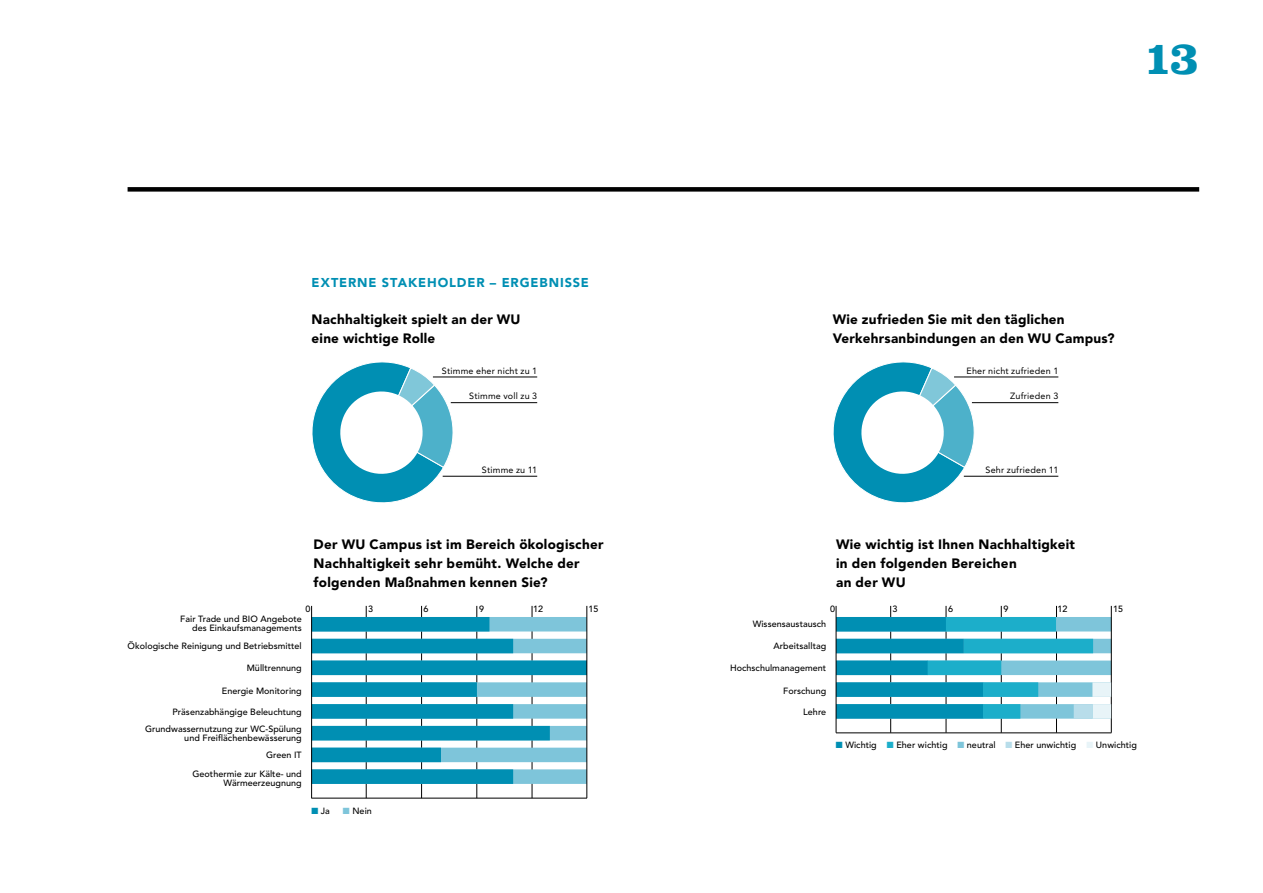
<style>
.page{position:relative;width:1263px;height:893px;background:#fff}
.page>*{position:absolute;margin:0;border:0;box-sizing:border-box;transform-origin:0 0}
.t1{font:700 48px "Clarendon LT Std";color:#008fb3}
.t2{font:900 13.5px/18.8px "Avenir LT Std";letter-spacing:.02em;color:#000}
.t3{font:900 12.75px "Avenir LT Std";letter-spacing:.07em;color:#008fb3}
.t4{font:500 9px/9px "Avenir LT Std";letter-spacing:.005em;color:#000;text-align:right}
.t5{font:9px "Avenir LT Std";letter-spacing:.025em;color:#000}
.s1{color:#008fb3}
.s2{color:#7ec5da}
.s3{color:#1caeca}
.s4{color:#b8ddea}
.s5{color:#e8f4f8}
</style>
<div class="page">
<div style="left:128px;top:187px;width:1071px;height:5px;background:#000"></div>
<hr style="left:451px;top:402px;width:86px;height:1px;background:#000">
<hr style="left:972px;top:402px;width:86px;height:1px;background:#000">
<hr style="left:443px;top:476px;width:94px;height:1px;background:#000">
<hr style="left:964px;top:476px;width:94px;height:1px;background:#000">
<hr style="left:433px;top:377px;width:104px;height:1px;background:#000">
<hr style="left:954px;top:377px;width:104px;height:1px;background:#000">
<hr style="left:532px;top:606px;width:1px;height:192px;background:#000">
<hr style="left:1056px;top:606px;width:1px;height:127px;background:#000">
<hr style="left:366px;top:606px;width:1px;height:192px;background:#000">
<hr style="left:890px;top:606px;width:1px;height:127px;background:#000">
<hr style="left:476px;top:606px;width:1px;height:192px;background:#000">
<hr style="left:1001px;top:606px;width:1px;height:127px;background:#000">
<hr style="left:421px;top:606px;width:1px;height:192px;background:#000">
<hr style="left:946px;top:606px;width:1px;height:127px;background:#000">
<hr style="left:311px;top:798px;width:276px;height:1px;background:#000">
<hr style="left:836px;top:733px;width:275px;height:1px;background:#000">
<svg style="left:312px;top:726px;width:275px;height:14px;background:#1095b7"></svg>
<svg style="left:312px;top:748px;width:275px;height:14px;background:#42abc7"></svg>
<svg style="left:312px;top:769px;width:275px;height:15px;background:#269ebe"></svg>
<svg style="left:312px;top:704px;width:275px;height:15px;background:#269ebe"></svg>
<svg style="left:312px;top:617px;width:275px;height:14px;background:#2ca1c0"></svg>
<svg style="left:312px;top:682px;width:275px;height:15px;background:#36a6c3"></svg>
<svg style="left:312px;top:660px;width:275px;height:15px;background:#0791b4"></svg>
<svg style="left:312px;top:639px;width:275px;height:14px;background:#219cbc"></svg>
<hr style="left:311px;top:606px;width:1px;height:192px;background:#000">
<hr style="left:836px;top:606px;width:1px;height:127px;background:#000">
<hr style="left:587px;top:606px;width:1px;height:192px;background:#000">
<hr style="left:1111px;top:606px;width:1px;height:127px;background:#000">
<svg style="left:312px;top:362px;width:147px;height:141px"></svg>
<svg style="left:833px;top:362px;width:147px;height:141px"></svg>
<svg style="left:836px;top:617px;width:275px;height:14px;background:#24a5c3"></svg>
<svg style="left:836px;top:639px;width:275px;height:14px;background:#15a0bf"></svg>
<svg style="left:836px;top:660px;width:275px;height:15px;background:#3faec9"></svg>
<svg style="left:836px;top:704px;width:275px;height:15px;background:#3caac6"></svg>
<svg style="left:836px;top:682px;width:275px;height:15px;background:#32a7c4"></svg>
<h1 class="t1" style="left:1143px;top:29px;width:57px">13</h1>
<h3 class="t3" style="left:312px;top:274px;width:279px">EXTERNE STAKEHOLDER – ERGEBNISSE</h3>
<h2 class="t2" style="left:312px;top:310px;width:210px">Nachhaltigkeit spielt an der WU eine wichtige Rolle</h2>
<h2 class="t2" style="left:833px;top:310px;width:284px">Wie zufrieden Sie mit den täglichen<br>Verkehrsanbindungen an den WU Campus?</h2>
<p class="t5" style="left:442px;top:365px;width:97px">Stimme eher nicht zu 1</p>
<p class="t5" style="left:966px;top:365px;width:93px">Eher nicht zufrieden 1</p>
<p class="t5" style="left:469px;top:391px;width:69px">Stimme voll zu 3</p>
<p class="t5" style="left:1010px;top:391px;width:50px">Zufrieden 3</p>
<p class="t5" style="left:482px;top:464px;width:57px">Stimme zu 11</p>
<p class="t5" style="left:985px;top:464px;width:74px">Sehr zufrieden 11</p>
<h2 class="t2" style="left:314px;top:535px;width:292px">Der WU Campus ist im Bereich ökologischer<br>Nachhaltigkeit sehr bemüht. Welche der folgenden Maßnahmen kennen Sie?</h2>
<h2 class="t2" style="left:836px;top:535px;width:240px">Wie wichtig ist Ihnen Nachhaltigkeit in den folgenden Bereichen<br>an der WU</h2>
<p class="t4" style="left:306px;top:605px;width:7px">0</p>
<p class="t4" style="left:368px;top:605px;width:7px">3</p>
<p class="t4" style="left:423px;top:605px;width:7px">6</p>
<p class="t4" style="left:479px;top:605px;width:7px">9</p>
<p class="t4" style="left:533px;top:605px;width:12px">12</p>
<p class="t4" style="left:588px;top:605px;width:12px">15</p>
<p class="t4" style="left:830px;top:605px;width:7px">0</p>
<p class="t4" style="left:892px;top:605px;width:7px">3</p>
<p class="t4" style="left:948px;top:605px;width:7px">6</p>
<p class="t4" style="left:1003px;top:605px;width:7px">9</p>
<p class="t4" style="left:1057px;top:605px;width:12px">12</p>
<p class="t4" style="left:1113px;top:605px;width:12px">15</p>
<p class="t4" style="left:180px;top:615px;width:123px">Fair Trade und BIO Angebote des Einkaufsmanagements</p>
<p class="t4" style="left:753px;top:619px;width:75px">Wissensaustausch</p>
<p class="t4" style="left:127px;top:642px;width:176px">Ökologische Reinigung und Betriebsmittel</p>
<p class="t4" style="left:773px;top:642px;width:54px">Arbeitsalltag</p>
<p class="t4" style="left:247px;top:664px;width:56px">Mülltrennung</p>
<p class="t4" style="left:730px;top:664px;width:98px">Hochschulmanagement</p>
<p class="t4" style="left:222px;top:687px;width:81px">Energie Monitoring</p>
<p class="t4" style="left:783px;top:687px;width:45px">Forschung</p>
<p class="t4" style="left:172px;top:707px;width:131px">Präsenzabhängige Beleuchtung</p>
<p class="t4" style="left:803px;top:707px;width:25px">Lehre</p>
<p class="t4" style="left:145px;top:725px;width:158px">Grundwassernutzung zur WC-Spülung und Freiflächenbewässerung</p>
<p class="t4" style="left:192px;top:746px;width:111px;line-height:18.3px">Green IT<br>Geothermie zur Kälte- und</p>
<p class="t4" style="left:224px;top:778px;width:80px">Wärmeerzeugnung</p>
<p class="t4" style="left:311px;top:806px;width:20px"><span class="s1">■</span> Ja</p>
<p class="t4" style="left:343px;top:806px;width:30px"><span class="s2">■</span> Nein</p>
<p class="t4" style="left:836px;top:741px;width:302px"><span class="s1">■</span> Wichtig <span class="s3">■</span> Eher wichtig <span class="s2">■</span> neutral <span class="s4">■</span> Eher unwichtig <span class="s5">■</span> Unwichtig</p>
</div>
